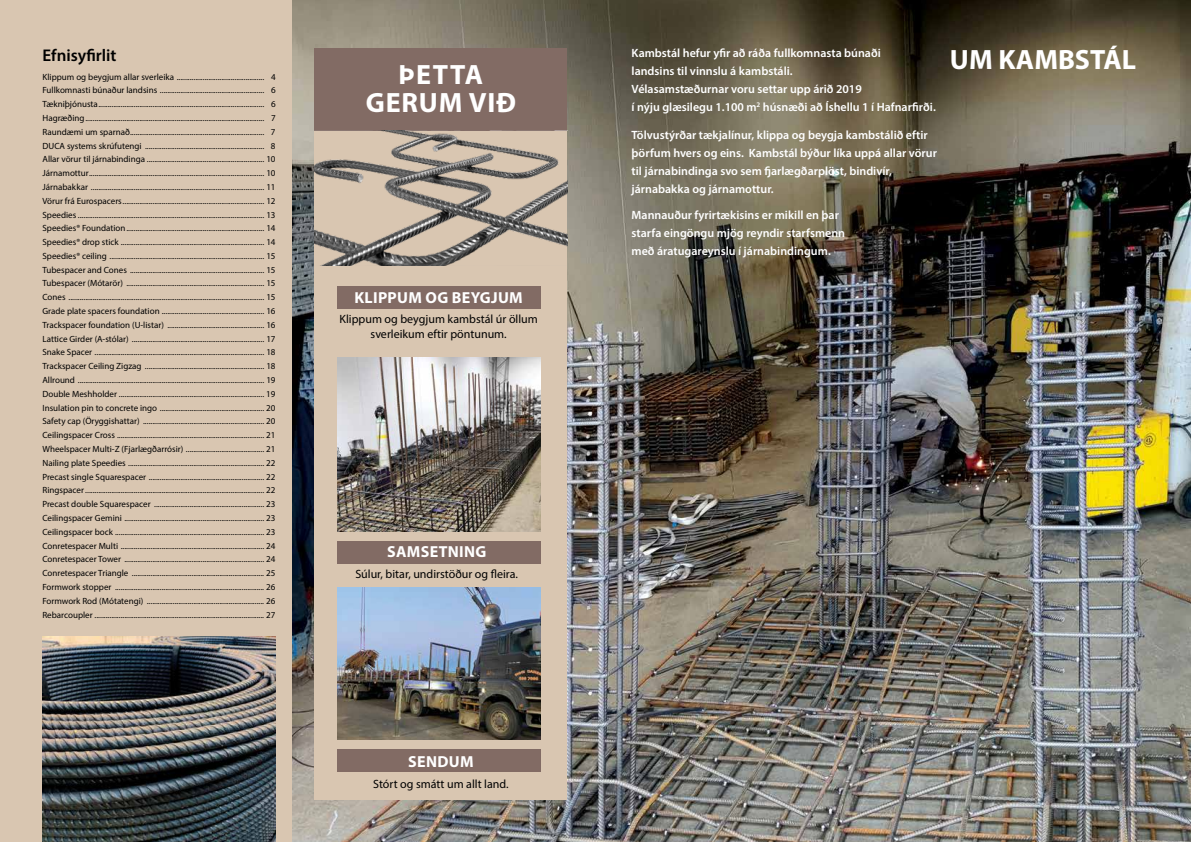
<style>
.page{position:relative;width:1191px;height:842px;background:#fff}
.page>*{position:absolute;margin:0;border:0;box-sizing:border-box;transform-origin:0 0}
.t1{font:700 28px/28px "Myriad Pro";letter-spacing:.02em;color:#fff;text-align:center}
.t2{font:700 28px "Myriad Pro";color:#fff}
.t3{font:600 17px "Myriad Pro";color:#000}
.t4{font:700 16px "Myriad Pro";letter-spacing:.02em;color:#fff}
.t5{font:600 12px/18px "Myriad Pro";color:#fff}
.t6{font:12px/14.4px "Myriad Pro";color:#000;text-align:center}
.t7{font:9px/13.8px "Myriad Pro";color:#000;text-align:justify}
</style>
<div class="page">
<div style="left:0;top:0;width:354px;height:842px;background:#d9c6b1"></div>
<img style="left:292px;top:0;width:899px;height:842px">
<div style="left:315px;top:48px;width:252px;height:751px;background:#d9c6b1"></div>
<div style="left:315px;top:48px;width:252px;height:82px;background:#826b64"></div>
<img style="left:315px;top:130px;width:252px;height:135px">
<img style="left:338px;top:588px;width:202px;height:152px">
<img style="left:338px;top:357px;width:202px;height:175px">
<div style="left:337px;top:286px;width:203px;height:23px;background:#826b64"></div>
<div style="left:337px;top:541px;width:203px;height:23px;background:#826b64"></div>
<div style="left:337px;top:749px;width:203px;height:23px;background:#826b64"></div>
<img style="left:43px;top:637px;width:232px;height:205px">
<h2 class="t3" style="left:43px;top:44px;width:76px">Efnisyfirlit</h2>
<h3 class="t5" style="left:631px;top:44px;width:306px">Kambstál hefur yfir að ráða fullkomnasta búnaði<br>landsins til vinnslu á kambstáli.<br>Vélasamstæðurnar voru settar upp árið 2019<br>í nýju glæsilegu 1.100 m<sup>2</sup> húsnæði að Íshellu 1 í Hafnarfirði.</h3>
<h3 class="t5" style="left:631px;top:126px;width:307px">Tölvustýrðar tækjalínur, klippa og beygja kambstálið eftir þörfum hvers og eins. Kambstál býður líka uppá allar vörur til járnabindinga svo sem fjarlægðarplöst, bindivír, járnabakka og járnamottur.</h3>
<h3 class="t5" style="left:631px;top:206px;width:215px">Mannauður fyrirtækisins er mikill en þar starfa eingöngu mjög reyndir starfsmenn með áratugareynslu í járnabindingum.</h3>
<p class="t7" style="left:42px;top:69px;width:235px">Klippum og beygjum allar sverleika ............................................... 4<br>Fullkomnasti búnaður landsins ........................................................ 6<br>Tækniþjónusta......................................................................................... 6<br>Hagræðing................................................................................................ 7<br>Raundæmi um sparnað........................................................................ 7<br>DUCA systems skrúfutengi ................................................................ 8<br>Allar vörur til járnabindinga ............................................................... 10<br>Járnamottur.............................................................................................. 10<br>Járnabakkar ............................................................................................. 11<br>Vörur frá Eurospacers............................................................................ 12<br>Speedies .................................................................................................... 13<br>Speedies® Foundation.......................................................................... 14<br>Speedies® drop stick ............................................................................. 14<br>Speedies® ceiling ................................................................................... 15<br>Tubespacer and Cones ........................................................................ 15<br>Tubespacer (Mótarör) .......................................................................... 15<br>Cones ......................................................................................................... 15<br>Grade plate spacers foundation ....................................................... 16<br>Trackspacer foundation (U-listar) .................................................... 16<br>Lattice Girder (A-stólar) ....................................................................... 17<br>Snake Spacer ........................................................................................... 18<br>Trackspacer Ceiling Zigzag ................................................................ 18<br>Allround .................................................................................................... 19<br>Double Meshholder .............................................................................. 19<br>Insulation pin to concrete ingo ........................................................ 20<br>Safety cap (Öryggishattar) ................................................................. 20<br>Ceilingspacer Cross ............................................................................... 21<br>Wheelspacer Multi-Z (Fjarlægðarrósir) .......................................... 21<br>Nailing plate Speedies ......................................................................... 22<br>Precast single Squarespacer .............................................................. 22<br>Ringspacer................................................................................................ 22<br>Precast double Squarespacer ........................................................... 23<br>Ceilingspacer Gemini ........................................................................... 23<br>Ceilingspacer bock ................................................................................ 23<br>Conretespacer Multi ............................................................................. 24<br>Conretespacer Tower ........................................................................... 24<br>Conretespacer Triangle ....................................................................... 25<br>Formwork stopper ................................................................................ 26<br>Formwork Rod (Mótatengi) ............................................................... 26<br>Rebarcoupler ........................................................................................... 27</p>
<h1 class="t1" style="left:366px;top:60px;width:152px">ÞETTA<br>GERUM VIÐ</h1>
<h3 class="t4" style="left:354px;top:287px;width:170px">KLIPPUM OG BEYGJUM</h3>
<h3 class="t6" style="left:339px;top:312px;width:200px">Klippum og beygjum kambstál úr öllum sverleikum eftir pöntunum.</h3>
<h3 class="t4" style="left:387px;top:541px;width:101px">SAMSETNING</h3>
<h3 class="t6" style="left:355px;top:566px;width:164px">Súlur, bitar, undirstöður og fleira.</h3>
<h1 class="t2" style="left:950px;top:41px;width:188px">UM KAMBSTÁL</h1>
<h3 class="t4" style="left:408px;top:751px;width:67px">SENDUM</h3>
<h3 class="t6" style="left:373px;top:776px;width:137px">Stórt og smátt um allt land.</h3>
</div>
